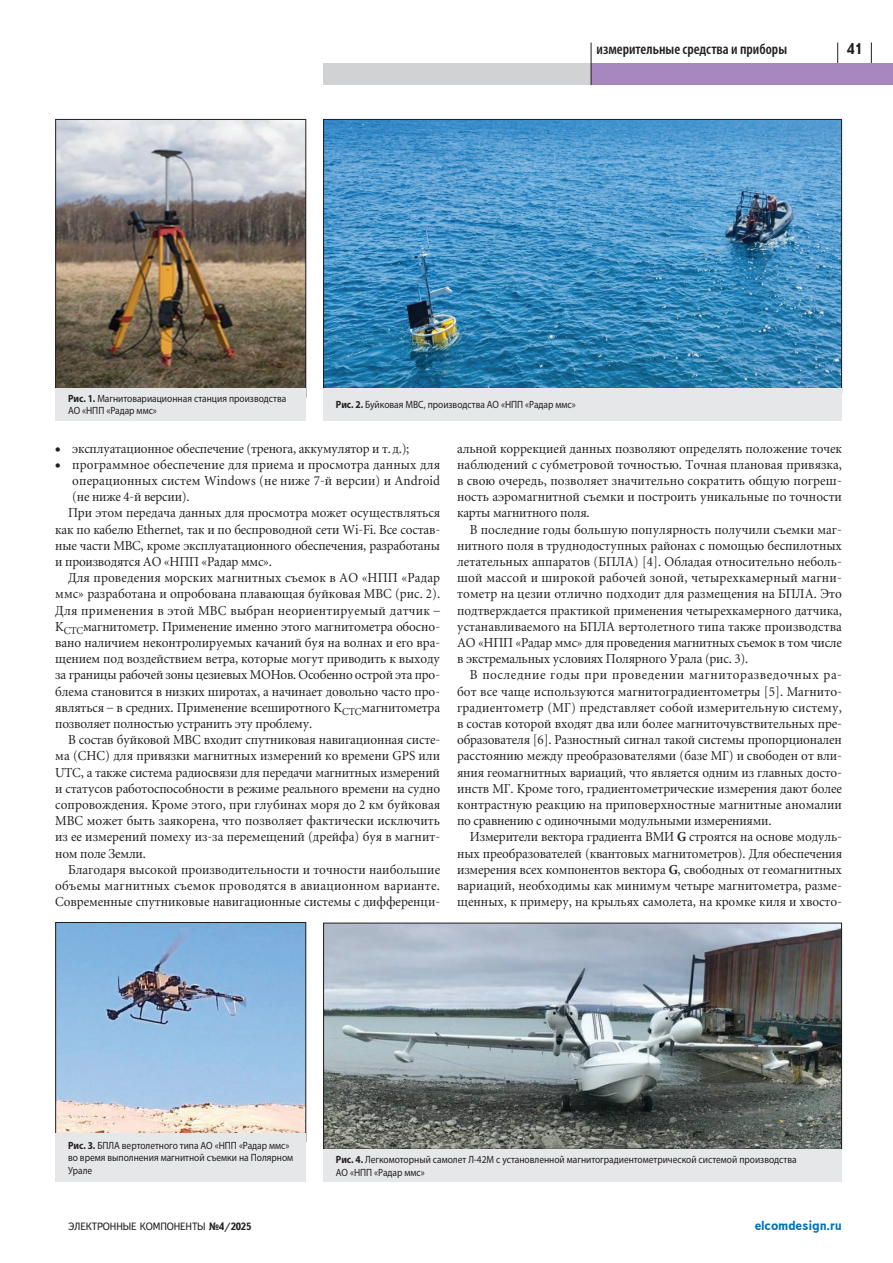
<style>
.page{position:relative;width:893px;height:1263px;background:#fff}
.page>*{position:absolute;margin:0;border:0;box-sizing:border-box;transform-origin:0 0}
.t1{font:600 condensed 15px "Myriad Pro";color:#231f20}
.t2{font:15px "Text Book C Bold";color:#231f20;scale:.95 1}
.t3{font:13.5px/16.2px "Miniature";letter-spacing:-.01em;color:#231f20;text-align:justify;scale:.95 1}
.t4{font:13.5px "Miniature";letter-spacing:.01em;color:#231f20;scale:.95 1}
.t5{font:13.5px "Miniature";letter-spacing:.02em;color:#231f20;scale:.95 1}
.t6{font:13.5px "Text Book C Bold";letter-spacing:-.015em;color:#0072bc;scale:.95 1}
.t7{font:10.5px/12.8px "Myriad Pro";color:#231f20;scale:.9 1}
.t8{font:10.5px "Text Book C";letter-spacing:-.015em;color:#231f20;scale:.95 1}
.s1{font-weight:700}
.s2{font-family:"Text Book C Bold"}
</style>
<div class="page">
<svg style="left:837px;top:43px;width:1px;height:21px"></svg>
<svg style="left:871px;top:43px;width:1px;height:21px"></svg>
<div style="left:591px;top:64px;width:302px;height:21px;background:#a787be"></div>
<div style="left:323px;top:64px;width:268px;height:21px;background:#d1d2d4"></div>
<hr style="left:591px;top:43px;width:1px;height:42px;background:#231f20">
<img style="left:57px;top:121px;width:247px;height:267px">
<div style="left:55px;top:119px;width:251px;height:279px;border:1px solid #231f20"></div>
<div style="left:55px;top:388px;width:251px;height:32px;background:#e6e7e9"></div>
<img style="left:325px;top:121px;width:515px;height:267px">
<div style="left:323px;top:388px;width:519px;height:33px;background:#e6e7e9"></div>
<img style="left:57px;top:924px;width:247px;height:209px">
<div style="left:55px;top:922px;width:251px;height:220px;border:1px solid #231f20"></div>
<img style="left:325px;top:925px;width:515px;height:223px">
<div style="left:323px;top:923px;width:519px;height:227px;border:1px solid #231f20"></div>
<div style="left:55px;top:1133px;width:251px;height:49px;background:#e6e7e9"></div>
<div style="left:323px;top:1149px;width:519px;height:33px;background:#e6e7e9"></div>
<p class="t1" style="left:596px;top:40px;width:192px">измерительные средства и приборы</p>
<p class="t2" style="left:847px;top:40px;width:17px">41</p>
<p class="t7" style="left:68px;top:391px;width:244px"><span class="s1">Рис. 1.</span> Магнитовариационная станция производства<br>АО «НПП «Радар ммс»</p>
<p class="t7" style="left:336px;top:398px;width:268px"><span class="s1">Рис. 2.</span> Буйковая МВС, производства АО «НПП «Радар ммс»</p>
<p class="t3" style="left:55px;top:441px;width:374px">• эксплуатационное обеспечение (тренога, аккумулятор и т.д.);</p>
<p class="t4" style="left:55px;top:458px;width:407px">• программное обеспечение для приема и просмотра данных для</p>
<p class="t4" style="left:72px;top:474px;width:389px">операционных систем Windows (не ниже 7‑й версии) и Android</p>
<p class="t3" style="left:72px;top:489px;width:125px">(не ниже 4‑й версии).</p>
<p class="t3" style="left:68px;top:505px;width:393px">При этом передача данных для просмотра может осуществляться</p>
<p class="t3" style="left:55px;top:522px;width:407px">как по кабелю Ethernet, так и по беспроводной сети Wi-Fi. Все состав‑</p>
<p class="t3" style="left:55px;top:538px;width:406px">ные части МВС, кроме эксплуатационного обеспечения, разработаны</p>
<p class="t3" style="left:55px;top:554px;width:230px">и производятся АО «НПП «Радар ммс».</p>
<p class="t4" style="left:68px;top:571px;width:393px">Для проведения морских магнитных съемок в АО «НПП «Радар</p>
<p class="t3" style="left:55px;top:586px;width:407px">ммс» разработана и опробована плавающая буйковая МВС (рис. 2).</p>
<p class="t5" style="left:55px;top:604px;width:407px">Для применения в этой МВС выбран неориентируемый датчик –</p>
<p class="t3" style="left:55px;top:619px;width:407px">K<sub>СТС</sub>магнитометр. Применение именно этого магнитометра обосно‑</p>
<p class="t3" style="left:55px;top:635px;width:407px">вано наличием неконтролируемых качаний буя на волнах и его вра‑</p>
<p class="t3" style="left:55px;top:651px;width:407px">щением под воздействием ветра, которые могут приводить к выходу</p>
<p class="t3" style="left:55px;top:667px;width:407px">за границы рабочей зоны цезиевых МОНов. Особенно острой эта про‑</p>
<p class="t3" style="left:55px;top:684px;width:407px">блема становится в низких широтах, а начинает довольно часто про‑</p>
<p class="t3" style="left:55px;top:700px;width:407px">являться – в средних. Применение всеширотного K<sub>СТС</sub>магнитометра</p>
<p class="t3" style="left:55px;top:716px;width:272px">позволяет полностью устранить эту проблему.</p>
<p class="t3" style="left:68px;top:732px;width:393px">В состав буйковой МВС входит спутниковая навигационная систе‑</p>
<p class="t3" style="left:55px;top:748px;width:407px">ма (СНС) для привязки магнитных измерений ко времени GPS или</p>
<p class="t3" style="left:55px;top:765px;width:406px">UTC, а также система радиосвязи для передачи магнитных измерений</p>
<p class="t3" style="left:55px;top:781px;width:407px">и статусов работоспособности в режиме реального времени на судно</p>
<p class="t3" style="left:55px;top:797px;width:407px">сопровождения. Кроме этого, при глубинах моря до 2 км буйковая</p>
<p class="t3" style="left:55px;top:813px;width:407px">МВС может быть заякорена, что позволяет фактически исключить</p>
<p class="t3" style="left:55px;top:829px;width:407px">из ее измерений помеху из-за перемещений (дрейфа) буя в магнит‑</p>
<p class="t3" style="left:55px;top:846px;width:97px">ном поле Земли.</p>
<p class="t3" style="left:68px;top:862px;width:393px">Благодаря высокой производительности и точности наибольшие</p>
<p class="t5" style="left:55px;top:879px;width:406px">объемы магнитных съемок проводятся в авиационном варианте.</p>
<p class="t3" style="left:55px;top:894px;width:407px">Современные спутниковые навигационные системы с дифференци‑</p>
<p class="t3" style="left:457px;top:441px;width:407px">альной коррекцией данных позволяют определять положение точек наблюдений с субметровой точностью. Точная плановая привязка, в свою очередь, позволяет значительно сократить общую погреш‑ ность аэромагнитной съемки и построить уникальные по точности карты магнитного поля.</p>
<p class="t3" style="left:457px;top:522px;width:407px;text-indent:13px">В последние годы большую популярность получили съемки маг‑ нитного поля в труднодоступных районах с помощью беспилотных летательных аппаратов (БПЛА) [4]. Обладая относительно неболь‑ шой массой и широкой рабочей зоной, четырехкамерный магни‑ тометр на цезии отлично подходит для размещения на БПЛА. Это подтверждается практикой применения четырехкамерного датчика, устанавливаемого на БПЛА вертолетного типа также производства АО «НПП «Радар ммс» для проведения магнитных съемок в том числе в экстремальных условиях Полярного Урала (рис. 3).</p>
<p class="t3" style="left:457px;top:667px;width:407px;text-indent:13px">В последние годы при проведении магниторазведочных ра‑ бот все чаще используются магнитоградиентометры [5]. Магнито&shy;градиентометр (МГ) представляет собой измерительную систему, в состав которой входят два или более магниточувствительных пре‑ образователя [6]. Разностный сигнал такой системы пропорционален расстоянию между преобразователями (базе МГ) и свободен от вли‑ яния геомагнитных вариаций, что является одним из главных досто‑ инств МГ. Кроме того, градиентометрические измерения дают более контрастную реакцию на приповерхностные магнитные аномалии по сравнению с одиночными модульными измерениями.</p>
<p class="t3" style="left:457px;top:829px;width:407px;text-indent:13px">Измерители вектора градиента ВМИ <span class="s1">G</span> строятся на основе модуль‑ ных преобразователей (квантовых магнитометров). Для обеспечения измерения всех компонентов вектора <span class="s1">G</span>, свободных от геомагнитных вариаций, необходимы как минимум четыре магнитометра, разме‑ щенных, к примеру, на крыльях самолета, на кромке киля и хвосто‑</p>
<p class="t7" style="left:68px;top:1138px;width:252px"><span class="s1">Рис. 3.</span> БПЛА вертолетного типа АО «НПП «Радар ммс» во время выполнения магнитной съемки на Полярном<br>Урале</p>
<p class="t7" style="left:336px;top:1153px;width:513px"><span class="s1">Рис. 4.</span> Легкомоторный самолет Л-42М с установленной магнитоградиентометрической системой производства<br>АО «НПП «Радар ммс»</p>
<p class="t8" style="left:68px;top:1221px;width:194px">ЭЛЕКТРОННЫЕ КОМПОНЕНТЫ <span class="s2">№4/2025</span></p>
<p class="t6" style="left:755px;top:1218px;width:93px">elcomdesign.ru</p>
</div>
